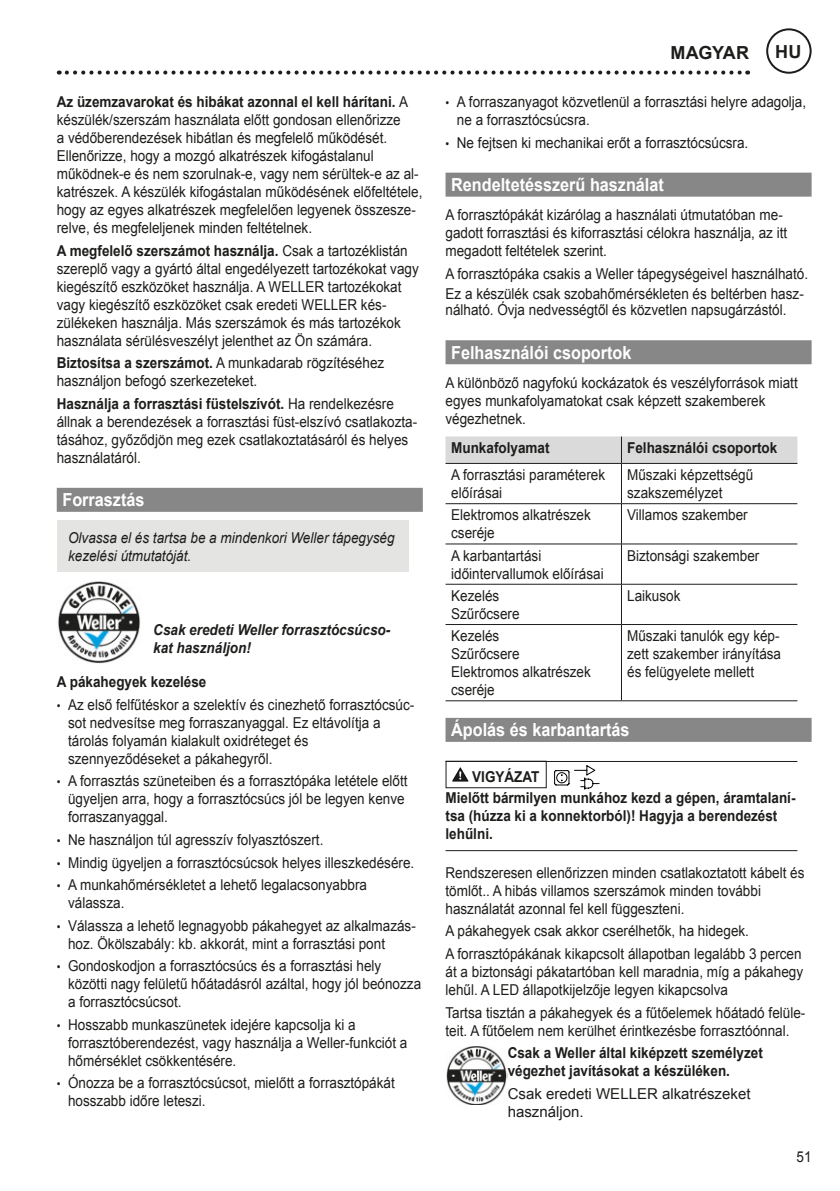
<style>
.page{position:relative;width:840px;height:1191px;background:#fff}
.page>*{position:absolute;margin:0;border:0;box-sizing:border-box;transform-origin:0 0}
.t1{font:700 18px "Arial";color:#fff;scale:.9 1}
.t2{font:700 18px "Arial";letter-spacing:-.005em;color:#1d1d1b}
.t3{font:15px/18px "Arial";color:#1d1d1b;scale:.9 1}
.t4{font:700 15px/18px "Arial";color:#1d1d1b;scale:.9 1}
.t5{font:italic 15px/18px "Arial";color:#1d1d1b;scale:.9 1}
.t6{font:italic 700 15px/18px "Arial";color:#1d1d1b;scale:.9 1}
.t7{font:15px/18px "Arial";color:#1d1d1b}
.s1{font-weight:700}
.s2{font-size:12px}
</style>
<div class="page">
<div style="left:765px;top:28px;width:46px;height:46px;border:2px solid #1d1d1b;border-radius:50%"></div>
<svg style="left:67px;top:71px;width:680px;height:4px"></svg>
<div style="left:57px;top:488px;width:365px;height:24px;background:#878787"></div>
<div style="left:57px;top:520px;width:351px;height:52px;background:#e4e4e3"></div>
<img style="left:58px;top:581px;width:82px;height:83px">
<div style="left:445px;top:173px;width:366px;height:24px;background:#878787"></div>
<div style="left:445px;top:340px;width:366px;height:24px;background:#878787"></div>
<div style="left:445px;top:718px;width:366px;height:24px;background:#878787"></div>
<svg style="left:445px;top:436px;width:352px;height:27px;background:#d9d9d9"></svg>
<hr style="left:445px;top:463px;width:176px;height:1px;background:#1d1d1b">
<hr style="left:621px;top:463px;width:176px;height:1px;background:#1d1d1b">
<hr style="left:620px;top:464px;width:1px;height:39px;background:#1d1d1b">
<hr style="left:445px;top:503px;width:176px;height:1px;background:#1d1d1b">
<hr style="left:621px;top:503px;width:176px;height:1px;background:#1d1d1b">
<hr style="left:620px;top:504px;width:1px;height:40px;background:#1d1d1b">
<hr style="left:445px;top:543px;width:176px;height:1px;background:#1d1d1b">
<hr style="left:621px;top:543px;width:176px;height:1px;background:#1d1d1b">
<hr style="left:620px;top:544px;width:1px;height:40px;background:#1d1d1b">
<hr style="left:445px;top:584px;width:176px;height:1px;background:#1d1d1b">
<hr style="left:621px;top:584px;width:176px;height:1px;background:#1d1d1b">
<hr style="left:620px;top:584px;width:1px;height:40px;background:#1d1d1b">
<hr style="left:620px;top:625px;width:1px;height:75px;background:#1d1d1b">
<hr style="left:445px;top:624px;width:176px;height:1px;background:#1d1d1b">
<hr style="left:621px;top:624px;width:176px;height:1px;background:#1d1d1b">
<hr style="left:445px;top:700px;width:176px;height:1px;background:#1d1d1b">
<hr style="left:621px;top:700px;width:176px;height:1px;background:#1d1d1b">
<hr style="left:445px;top:761px;width:352px;height:1px;background:#1d1d1b">
<hr style="left:445px;top:850px;width:352px;height:1px;background:#1d1d1b">
<svg style="left:452px;top:767px;width:16px;height:14px"></svg>
<div style="left:445px;top:760px;width:101px;height:28px;border:1px solid #1d1d1b"></div>
<svg style="left:554px;top:765px;width:45px;height:25px"></svg>
<img style="left:446px;top:1046px;width:61px;height:59px">
<p class="t3" style="left:57px;top:93px;width:408px"><span class="s1">Az üzemzavarokat és hibákat azonnal el kell hárítani.</span> A készülék/szerszám használata előtt gondosan ellenőrizze<br>a védőberendezések hibátlan és megfelelő működését.<br>Ellenőrizze, hogy a mozgó alkatrészek kifogástalanul működnek-e és nem szorulnak-e, vagy nem sérültek-e az al&shy;katrészek. A készülék kifogástalan működésének előfeltétele, hogy az egyes alkatrészek megfelelően legyenek összesze&shy;relve, és megfeleljenek minden feltételnek.</p>
<p class="t3" style="left:57px;top:242px;width:403px"><span class="s1">A megfelelő szerszámot használja.</span> Csak a tartozéklistán szereplő vagy a gyártó által engedélyezett tartozékokat vagy kiegészítő eszközöket használja. A WELLER tartozékokat vagy kiegészítő eszközöket csak eredeti WELLER kés&shy;zülékeken használja. Más szerszámok és más tartozékok használata sérülésveszélyt jelenthet az Ön számára.</p>
<p class="t3" style="left:57px;top:354px;width:365px"><span class="s1">Biztosítsa a szerszámot.</span> A munkadarab rögzítéséhez használjon befogó szerkezeteket.</p>
<p class="t3" style="left:57px;top:395px;width:402px"><span class="s1">Használja a forrasztási füstelszívót.</span> Ha rendelkezésre állnak a berendezések a forrasztási füst-elszívó csatlakozta&shy;tásához, győződjön meg ezek csatlakoztatásáról és helyes használatáról.</p>
<p class="t1" style="left:62px;top:488px;width:93px">Forrasztás</p>
<p class="t5" style="left:68px;top:529px;width:364px">Olvassa el és tartsa be a mindenkori Weller tápegység kezelési útmutatóját.</p>
<p class="t6" style="left:153px;top:621px;width:265px">Csak eredeti Weller forrasztócsúcso&shy;kat használjon!</p>
<p class="t4" style="left:57px;top:673px;width:168px">A pákahegyek kezelése</p>
<p class="t3" style="left:68px;top:695px;width:386px;text-indent:-11px"><span class="s2">•</span> Az első felfűtéskor a szelektív és cinezhető forrasztócsúc&shy;sot nedvesítse meg forraszanyaggal. Ez eltávolítja a tárolás folyamán kialakult oxidréteget és szennyeződéseket a pákahegyről.</p>
<p class="t3" style="left:68px;top:772px;width:378px;text-indent:-11px"><span class="s2">•</span> A forrasztás szüneteiben és a forrasztópáka letétele előtt ügyeljen arra, hogy a forrasztócsúcs jól be legyen kenve forraszanyaggal.</p>
<p class="t3" style="left:57px;top:831px;width:298px"><span class="s2">•</span> Ne használjon túl agresszív folyasztószert.</p>
<p class="t3" style="left:57px;top:853px;width:398px"><span class="s2">•</span> Mindig ügyeljen a forrasztócsúcsok helyes illeszkedésére.</p>
<p class="t3" style="left:68px;top:876px;width:333px;text-indent:-11px"><span class="s2">•</span> A munkahőmérsékletet a lehető legalacsonyabbra válassza.</p>
<p class="t3" style="left:68px;top:916px;width:388px;text-indent:-11px"><span class="s2">•</span> Válassza a lehető legnagyobb pákahegyet az alkalmazás&shy;hoz. Ökölszabály: kb. akkorát, mint a forrasztási pont</p>
<p class="t3" style="left:68px;top:957px;width:393px;text-indent:-11px"><span class="s2">•</span> Gondoskodjon a forrasztócsúcs és a forrasztási hely közötti nagy felületű hőátadásról azáltal, hogy jól beónozza a forrasztócsúcsot.</p>
<p class="t3" style="left:68px;top:1015px;width:378px;text-indent:-11px"><span class="s2">•</span> Hosszabb munkaszünetek idejére kapcsolja ki a forrasztóberendezést, vagy használja a Weller-funkciót a hőmérséklet csökkentésére.</p>
<p class="t3" style="left:68px;top:1074px;width:364px;text-indent:-11px"><span class="s2">•</span> Ónozza be a forrasztócsúcsot, mielőtt a forrasztópákát hosszabb időre leteszi.</p>
<p class="t2" style="left:670px;top:41px;width:80px">MAGYAR</p>
<p class="t2" style="left:774px;top:39px;width:28px">HU</p>
<p class="t3" style="left:456px;top:93px;width:389px;text-indent:-11px"><span class="s2">•</span> A forraszanyagot közvetlenül a forrasztási helyre adagolja, ne a forrasztócsúcsra.</p>
<p class="t3" style="left:445px;top:134px;width:338px"><span class="s2">•</span> Ne fejtsen ki mechanikai erőt a forrasztócsúcsra.</p>
<p class="t1" style="left:451px;top:173px;width:238px">Rendeltetésszerű használat</p>
<p class="t3" style="left:445px;top:206px;width:381px">A forrasztópákát kizárólag a használati útmutatóban me&shy;gadott forrasztási és kiforrasztási célokra használja, az itt megadott feltételek szerint.</p>
<p class="t3" style="left:445px;top:263px;width:404px;line-height:20.6px">A forrasztópáka csakis a Weller tápegységeivel használható.<br>Ez a készülék csak szobahőmérsékleten és beltérben hasz-</p>
<p class="t3" style="left:445px;top:301px;width:380px">nálható. Óvja nedvességtől és közvetlen napsugárzástól.</p>
<p class="t1" style="left:451px;top:340px;width:202px">Felhasználói csoportok</p>
<p class="t3" style="left:445px;top:374px;width:393px">A különböző nagyfokú kockázatok és veszélyforrások miatt egyes munkafolyamatokat csak képzett szakemberek végezhetnek.</p>
<p class="t4" style="left:451px;top:439px;width:111px">Munkafolyamat</p>
<p class="t4" style="left:626px;top:439px;width:168px">Felhasználói csoportok</p>
<p class="t3" style="left:451px;top:466px;width:172px">A forrasztási paraméterek előírásai</p>
<p class="t3" style="left:626px;top:466px;width:142px">Műszaki képzettségű szakszemélyzet</p>
<p class="t3" style="left:451px;top:506px;width:157px">Elektromos alkatrészek cseréje</p>
<p class="t3" style="left:626px;top:506px;width:135px">Villamos szakember</p>
<p class="t3" style="left:451px;top:546px;width:171px">A karbantartási időintervallumok előírásai</p>
<p class="t3" style="left:626px;top:546px;width:148px">Biztonsági szakember</p>
<p class="t3" style="left:451px;top:587px;width:77px">Kezelés<br>Szűrőcsere</p>
<p class="t3" style="left:626px;top:587px;width:61px">Laikusok</p>
<p class="t3" style="left:451px;top:627px;width:157px">Kezelés<br>Szűrőcsere<br>Elektromos alkatrészek cseréje</p>
<p class="t3" style="left:626px;top:627px;width:172px;text-align:justify">Műszaki tanulók egy kép&shy;zett szakember irányítása és felügyelete mellett</p>
<p class="t1" style="left:451px;top:718px;width:200px">Ápolás és karbantartás</p>
<p class="t4" style="left:445px;top:766px;width:390px;line-height:21.8px;text-indent:27px">VIGYÁZAT<br>Mielőtt bármilyen munkához kezd a gépen, áramtalaní-</p>
<p class="t4" style="left:445px;top:807px;width:370px">tsa (húzza ki a konnektorból)! Hagyja a berendezést lehűlni.</p>
<p class="t3" style="left:445px;top:863px;width:400px">Rendszeresen ellenőrizzen minden csatlakoztatott kábelt és tömlőt.. A hibás villamos szerszámok minden további használatát azonnal fel kell függeszteni.</p>
<p class="t3" style="left:445px;top:920px;width:397px;line-height:22.6px">A pákahegyek csak akkor cserélhetők, ha hidegek.<br>A forrasztópákának kikapcsolt állapotban legalább 3 percen</p>
<p class="t3" style="left:445px;top:963px;width:398px">át a biztonsági pákatartóban kell maradnia, míg a pákahegy lehűl. A LED állapotkijelzője legyen kikapcsolva</p>
<p class="t3" style="left:445px;top:1003px;width:401px">Tartsa tisztán a pákahegyek és a fűtőelemek hőátadó felüle&shy;teit. A fűtőelem nem kerülhet érintkezésbe forrasztóónnal.</p>
<p class="t4" style="left:507px;top:1044px;width:285px">Csak a Weller által kiképzett személyzet végezhet javításokat a készüléken.</p>
<p class="t7" style="left:507px;top:1084px;width:244px">Csak eredeti WELLER alkatrészeket használjon.</p>
<p class="t3" style="left:796px;top:1148px;width:18px">51</p>
</div>
